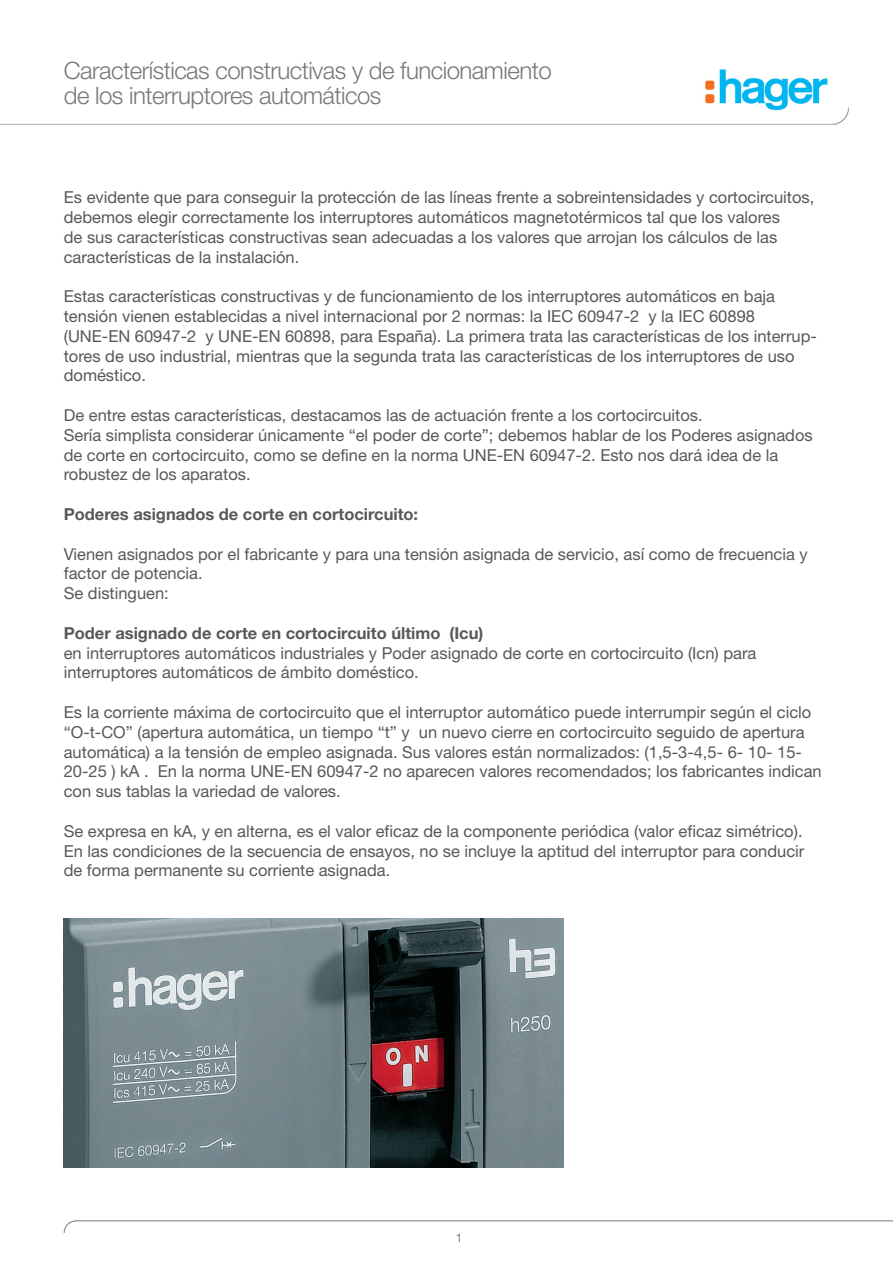
<style>
.page{position:relative;width:893px;height:1263px;background:#fff}
.page>*{position:absolute;margin:0;border:0;box-sizing:border-box;transform-origin:0 0}
.t1{font:300 24px/25.5px "Helvetica Neue";letter-spacing:-.02em;color:#76787b}
.t2{font:16.5px/19.8px "Helvetica Neue";color:#57585a}
.t3{font:700 16.5px "Helvetica Neue";color:#57585a}
.t4{font:12px "Helvetica Neue";color:#76787b}
</style>
<div class="page">
<img style="left:0;top:69px;width:849px;height:56px">
<svg style="left:64px;top:1220px;width:829px;height:13px"></svg>
<img style="left:64px;top:918px;width:500px;height:249px">
<h1 class="t1" style="left:64px;top:60px;width:489px">Características constructivas y de funcionamiento de los interruptores automáticos</h1>
<p class="t2" style="left:64px;top:189px;width:752px">Es evidente que para conseguir la protección de las líneas frente a sobreintensidades y cortocircuitos, debemos elegir correctamente los interruptores automáticos magnetotérmicos tal que los valores<br>de sus características constructivas sean adecuadas a los valores que arrojan los cálculos de las características de la instalación.</p>
<p class="t2" style="left:64px;top:288px;width:755px">Estas características constructivas y de funcionamiento de los interruptores automáticos en baja tensión vienen establecidas a nivel internacional por 2 normas: la IEC 60947-2 y la IEC 60898 (UNE-EN 60947-2 y UNE-EN 60898, para España). La primera trata las características de los interrup&shy;tores de uso industrial, mientras que la segunda trata las características de los interruptores de uso doméstico.</p>
<p class="t2" style="left:64px;top:407px;width:750px">De entre estas características, destacamos las de actuación frente a los cortocircuitos.<br>Sería simplista considerar únicamente “el poder de corte”; debemos hablar de los Poderes asignados de corte en cortocircuito, como se define en la norma UNE-EN 60947-2. Esto nos dará idea de la robustez de los aparatos.</p>
<p class="t3" style="left:64px;top:508px;width:356px">Poderes asignados de corte en cortocircuito:</p>
<p class="t2" style="left:64px;top:545px;width:745px">Vienen asignados por el fabricante y para una tensión asignada de servicio, así como de frecuencia y factor de potencia.<br>Se distinguen:</p>
<p class="t3" style="left:64px;top:627px;width:421px">Poder asignado de corte en cortocircuito último (Icu)</p>
<p class="t2" style="left:64px;top:644px;width:694px">en interruptores automáticos industriales y Poder asignado de corte en cortocircuito (Icn) para interruptores automáticos de ámbito doméstico.</p>
<p class="t2" style="left:64px;top:704px;width:759px">Es la corriente máxima de cortocircuito que el interruptor automático puede interrumpir según el ciclo “O-t-CO” (apertura automática, un tiempo “t” y un nuevo cierre en cortocircuito seguido de apertura automática) a la tensión de empleo asignada. Sus valores están normalizados: (1,5-3-4,5- 6- 10- 15- 20-25 ) kA . En la norma UNE-EN 60947-2 no aparecen valores recomendados; los fabricantes indican con sus tablas la variedad de valores.</p>
<p class="t2" style="left:64px;top:823px;width:742px;text-align:justify">Se expresa en kA, y en alterna, es el valor eficaz de la componente periódica (valor eficaz simétrico).<br>En las condiciones de la secuencia de ensayos, no se incluye la aptitud del interruptor para conducir de forma permanente su corriente asignada.</p>
<p class="t4" style="left:456px;top:1233px;width:8px">1</p>
</div>
